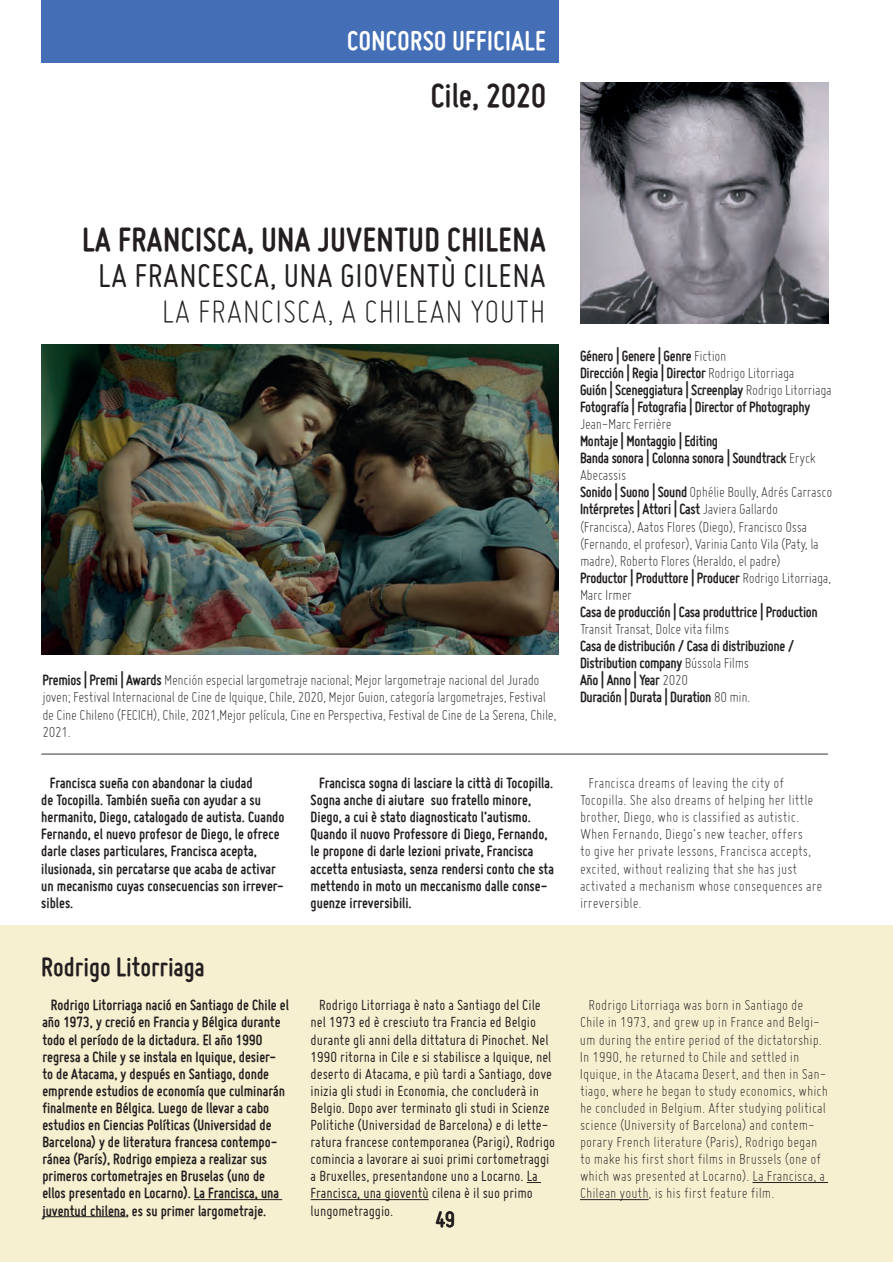
<style>
.page{position:relative;width:893px;height:1262px;background:#fff}
.page>*{position:absolute;margin:0;border:0;box-sizing:border-box;transform-origin:0 0}
.t1{font:700 36px "Miso";letter-spacing:.015em;color:#231f20}
.t2{font:36px "Miso";letter-spacing:.015em;color:#231f20}
.t3{font:300 36px "Miso";letter-spacing:.015em;color:#231f20}
.t4{font:700 29.25px "Miso";letter-spacing:.015em;color:#fff}
.t5{font:700 28.5px "Miso";color:#231f20}
.t6{font:700 24px "Miso";color:#231f20}
.t7{font:700 15.9px/17.1px "Miso";color:#231f20}
.t8{font:300 15.9px/17.1px "Miso";color:#231f20}
.t9{font:300 15.9px/17.1px "Miso";letter-spacing:-.02em;color:#231f20}
.t10{font:15.9px/17.1px "Miso";color:#231f20}
.t11{font:700 15.9px/17.1px "Miso";letter-spacing:-.02em;color:#231f20}
.s1{font-weight:700}
.s2{font-weight:300}
</style>
<div class="page">
<div style="left:0;top:925px;width:893px;height:337px;background:#f6efd0"></div>
<img style="left:41px;top:344px;width:518px;height:311px">
<img style="left:580px;top:83px;width:248px;height:241px">
<hr style="left:41px;top:754px;width:787px;height:1px;background:#333638">
<hr style="left:194px;top:1199px;width:88px;height:1px;background:#231f20">
<hr style="left:42px;top:1216px;width:84px;height:1px;background:#231f20">
<svg style="left:527px;top:1182px;width:14px;height:1px"></svg>
<hr style="left:311px;top:1199px;width:118px;height:1px;background:#231f20">
<hr style="left:752px;top:1182px;width:76px;height:1px;background:#231f20">
<hr style="left:580px;top:1199px;width:69px;height:1px;background:#231f20">
<div style="left:41px;top:0;width:518px;height:63px;background:#446fb6"></div>
<h2 class="t4" style="left:347px;top:24px;width:200px">CONCORSO UFFICIALE</h2>
<h1 class="t1" style="left:431px;top:75px;width:117px">Cile, 2020</h1>
<h1 class="t1" style="left:82px;top:220px;width:465px">LA FRANCISCA, UNA JUVENTUD CHILENA</h1>
<h1 class="t2" style="left:98px;top:256px;width:449px">LA FRANCESCA, UNA GIOVENTÙ CILENA</h1>
<h1 class="t3" style="left:162px;top:292px;width:385px">LA FRANCISCA, A CHILEAN YOUTH</h1>
<p class="t9" style="left:42px;top:671px;width:516px"><span class="s1">Premios | Premi | Awards</span> Mención especial largometraje nacional; Mejor largometraje nacional del Jurado joven; Festival Internacional de Cine de Iquique, Chile, 2020, Mejor Guion, categoría largometrajes, Festival de Cine Chileno (FECICH), Chile, 2021,Mejor película, Cine en Perspectiva, Festival de Cine de La Serena, Chile, 2021.</p>
<p class="t11" style="left:580px;top:347px;width:253px">Género | Genere | Genre <span class="s2">Fiction<br></span>Dirección | Regia | Director <span class="s2">Rodrigo Litorriaga<br></span>Guión | Sceneggiatura | Screenplay <span class="s2">Rodrigo Litorriaga </span>Fotografía | Fotografia | Director of Photography</p>
<p class="t9" style="left:580px;top:415px;width:93px">Jean-Marc Ferrière</p>
<p class="t9" style="left:580px;top:432px;width:254px"><span class="s1">Montaje | Montaggio | Editing<br>Banda sonora | Colonna sonora | Soundtrack</span> Eryck Abecassis<br><span class="s1">Sonido | Suono | Sound</span> Ophélie Boully, Adrés Carrasco <span class="s1">Intérpretes | Attori | Cast</span> Javiera Gallardo (Francisca), Aatos Flores (Diego), Francisco Ossa (Fernando, el profesor), Varinia Canto Vila (Paty, la madre), Roberto Flores (Heraldo, el padre)<br><span class="s1">Productor | Produttore | Producer</span> Rodrigo Litorriaga, Marc Irmer</p>
<p class="t11" style="left:580px;top:603px;width:239px">Casa de producción | Casa produttrice | Production</p>
<p class="t9" style="left:580px;top:620px;width:151px">Transit Transat, Dolce vita films</p>
<p class="t11" style="left:580px;top:637px;width:216px">Casa de distribución / Casa di distribuzione / Distribution company <span class="s2">Bússola Films<br></span>Año | Anno | Year <span class="s2">2020<br></span>Duración | Durata | Duration <span class="s2">80 min.</span></p>
<p class="t7" style="left:41px;top:774px;width:245px;text-indent:9px">Francisca sueña con abandonar la ciudad<br>de Tocopilla. También sueña con ayudar a su hermanito, Diego, catalogado de autista. Cuando Fernando, el nuevo profesor de Diego, le ofrece darle clases particulares, Francisca acepta, ilusionada, sin percatarse que acaba de activar un mecanismo cuyas consecuencias son irrever&shy;sibles.</p>
<p class="t7" style="left:311px;top:774px;width:245px;text-indent:8px">Francisca sogna di lasciare la città di Tocopilla.<br>Sogna anche di aiutare suo fratello minore, Diego, a cui è stato diagnosticato l’autismo.<br>Quando il nuovo Professore di Diego, Fernando, le propone di darle lezioni private, Francisca accetta entusiasta, senza rendersi conto che sta mettendo in moto un meccanismo dalle conse&shy;guenze irreversibili.</p>
<p class="t8" style="left:580px;top:774px;width:244px;text-indent:8px">Francisca dreams of leaving the city of Tocopilla. She also dreams of helping her little brother, Diego, who is classified as autistic.<br>When Fernando, Diego‘s new teacher, offers<br>to give her private lessons, Francisca accepts, excited, without realizing that she has just activated a mechanism whose consequences are irreversible.</p>
<h3 class="t5" style="left:41px;top:951px;width:165px">Rodrigo Litorriaga</h3>
<p class="t7" style="left:42px;top:997px;width:248px;text-indent:9px">Rodrigo Litorriaga nació en Santiago de Chile el año 1973, y creció en Francia y Bélgica durante todo el período de la dictadura. El año 1990 regresa a Chile y se instala en Iquique, desier&shy;to de Atacama, y después en Santiago, donde emprende estudios de economía que culminarán finalmente en Bélgica. Luego de llevar a cabo estudios en Ciencias Políticas (Universidad de Barcelona) y de literatura francesa contempo&shy;ránea (París), Rodrigo empieza a realizar sus primeros cortometrajes en Bruselas (uno de ellos presentado en Locarno). La Francisca, una juventud chilena, es su primer largometraje.</p>
<p class="t10" style="left:311px;top:997px;width:246px;text-indent:9px">Rodrigo Litorriaga è nato a Santiago del Cile nel 1973 ed è cresciuto tra Francia ed Belgio durante gli anni della dittatura di Pinochet. Nel 1990 ritorna in Cile e si stabilisce a Iquique, nel deserto di Atacama, e più tardi a Santiago, dove inizia gli studi in Economia, che concluderà in Belgio. Dopo aver terminato gli studi in Scienze Politiche (Universidad de Barcelona) e di lette&shy;ratura francese contemporanea (Parigi), Rodrigo comincia a lavorare ai suoi primi cortometraggi a Bruxelles, presentandone uno a Locarno. La Francisca, una gioventù cilena è il suo primo lungometraggio.</p>
<p class="t8" style="left:580px;top:997px;width:250px;text-indent:9px">Rodrigo Litorriaga was born in Santiago de Chile in 1973, and grew up in France and Belgi&shy;um during the entire period of the dictatorship.<br>In 1990, he returned to Chile and settled in Iquique, in the Atacama Desert, and then in San&shy;tiago, where he began to study economics, which he concluded in Belgium. After studying political science (University of Barcelona) and contem&shy;porary French literature (Paris), Rodrigo began to make his first short films in Brussels (one of which was presented at Locarno). La Francisca, a Chilean youth, is his first feature film.</p>
<h3 class="t6" style="left:435px;top:1206px;width:21px">49</h3>
</div>
